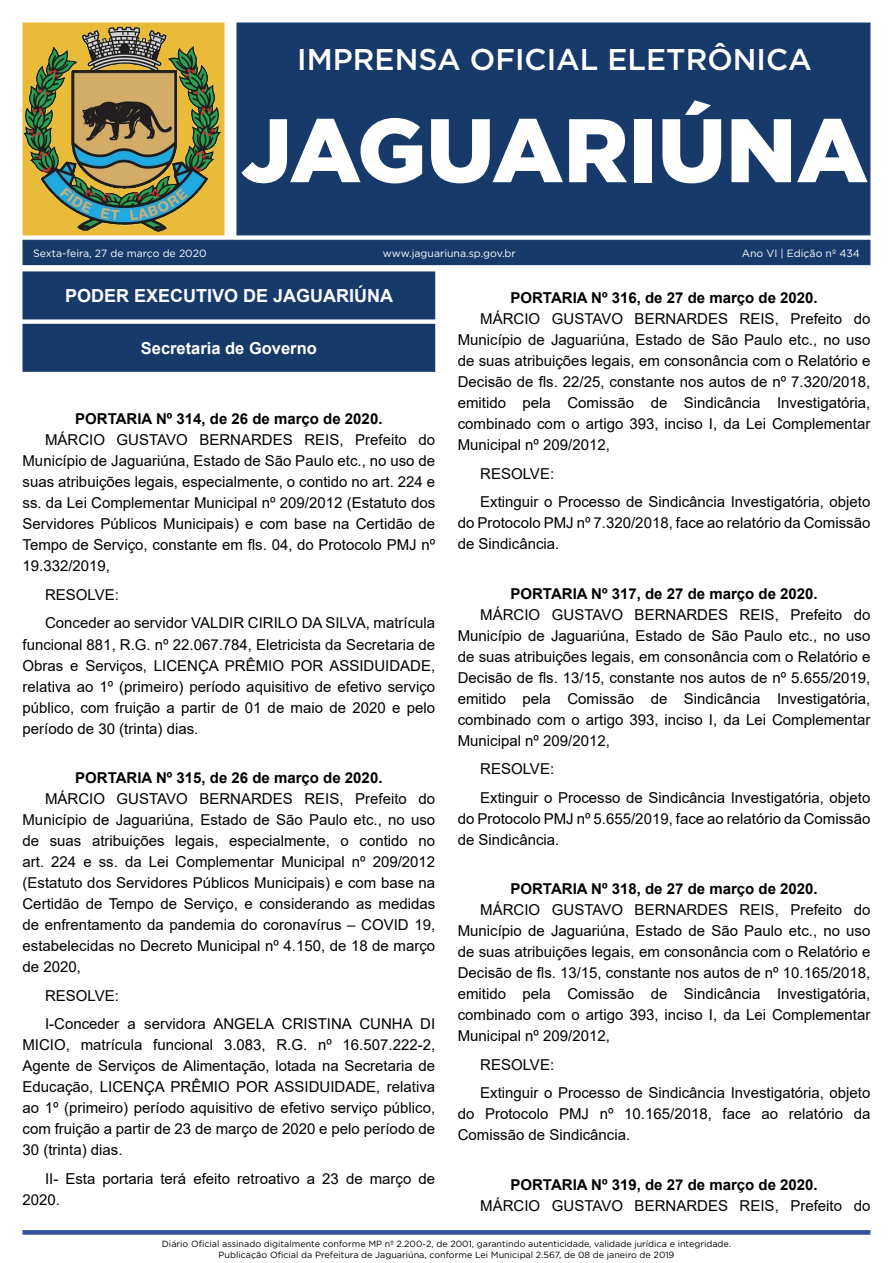
<style>
.page{position:relative;width:893px;height:1263px;background:#fff}
.page>*{position:absolute;margin:0;border:0;box-sizing:border-box;transform-origin:0 0}
.t1{font:900 90px "Gotham";color:#fff}
.t2{font:500 30px "Gotham";color:#fff}
.t3{font:700 18px "Arial";color:#fff}
.t4{font:700 16.5px "Arial";color:#fff}
._2_-_Corpo{font:15px/21px "Arial";color:#000;text-align:justify}
._1_-_Cabeçalho{font:700 15px "Arial";color:#000}
.t5{font:10.5px "Gotham";color:#fff}
.t6{font:9px/10.8px "Gotham";color:#000;text-align:center}
</style>
<div class="page">
<div style="left:22px;top:240px;width:848px;height:25px;background:#173a6b"></div>
<svg style="left:22px;top:1230px;width:848px;height:5px;background:#415ca2"></svg>
<div style="left:236px;top:22px;width:634px;height:213px;background:#173a6b;border:1px solid #173a6b"></div>
<div style="left:23px;top:23px;width:201px;height:212px;background:#eaba39"></div>
<img style="left:24px;top:26px;width:196px;height:206px">
<div style="left:22px;top:22px;width:202px;height:213px;border:1px solid #eaba39"></div>
<div style="left:23px;top:272px;width:412px;height:47px;background:#173a6b"></div>
<div style="left:22px;top:271px;width:413px;height:48px;border:1px solid #173a6b"></div>
<div style="left:23px;top:324px;width:412px;height:47px;background:#173a6b"></div>
<div style="left:22px;top:324px;width:413px;height:48px;border:1px solid #173a6b"></div>
<h2 class="t2" style="left:297px;top:40px;width:516px">IMPRENSA OFICIAL ELETRÔNICA</h2>
<h1 class="t1" style="left:241px;top:88px;width:629px">JAGUARIÚNA</h1>
<p class="t5" style="left:33px;top:246px;width:175px">Sexta-feira, 27 de março de 2020</p>
<p class="t5" style="left:383px;top:246px;width:134px">www.jaguariuna.sp.gov.br</p>
<p class="t5" style="left:742px;top:246px;width:120px">Ano VI | Edição nº 434</p>
<p class="t3" style="left:65px;top:283px;width:330px">PODER EXECUTIVO DE JAGUARIÚNA</p>
<p class="t4" style="left:141px;top:336px;width:178px">Secretaria de Governo</p>
<p class="_1_-_Cabeçalho" style="left:75px;top:409px;width:309px">PORTARIA Nº 314, de 26 de março de 2020.</p>
<p class="_2_-_Corpo" style="left:22px;top:430px;width:414px;text-indent:22px">MÁRCIO GUSTAVO BERNARDES REIS, Prefeito do Município de Jaguariúna, Estado de São Paulo etc., no uso de suas atribuições legais, especialmente, o contido no art. 224 e ss. da Lei Complementar Municipal nº 209/2012 (Estatuto dos Servidores Públicos Municipais) e com base na Certidão de Tempo de Serviço, constante em fls. 04, do Protocolo PMJ nº 19.332/2019,</p>
<p class="_2_-_Corpo" style="left:45px;top:584px;width:75px">RESOLVE:</p>
<p class="_2_-_Corpo" style="left:22px;top:613px;width:414px;text-indent:22px">Conceder ao servidor VALDIR CIRILO DA SILVA, matrícula funcional 881, R.G. nº 22.067.784, Eletricista da Secretaria de Obras e Serviços, LICENÇA PRÊMIO POR ASSIDUIDADE, relativa ao 1º (primeiro) período aquisitivo de efetivo serviço público, com fruição a partir de 01 de maio de 2020 e pelo período de 30 (trinta) dias.</p>
<p class="_1_-_Cabeçalho" style="left:75px;top:767px;width:309px">PORTARIA Nº 315, de 26 de março de 2020.</p>
<p class="_2_-_Corpo" style="left:22px;top:788px;width:414px;text-indent:22px">MÁRCIO GUSTAVO BERNARDES REIS, Prefeito do Município de Jaguariúna, Estado de São Paulo etc., no uso de suas atribuições legais, especialmente, o contido no art. 224 e ss. da Lei Complementar Municipal nº 209/2012 (Estatuto dos Servidores Públicos Municipais) e com base na Certidão de Tempo de Serviço, e considerando as medidas de enfrentamento da pandemia do coronavírus – COVID 19, estabelecidas no Decreto Municipal nº 4.150, de 18 de março de 2020,</p>
<p class="_2_-_Corpo" style="left:45px;top:985px;width:75px">RESOLVE:</p>
<p class="_2_-_Corpo" style="left:22px;top:1013px;width:414px;text-indent:22px">I-Conceder a servidora ANGELA CRISTINA CUNHA DI MICIO, matrícula funcional 3.083, R.G. nº 16.507.222-2, Agente de Serviços de Alimentação, lotada na Secretaria de Educação, LICENÇA PRÊMIO POR ASSIDUIDADE, relativa ao 1º (primeiro) período aquisitivo de efetivo serviço público, com fruição a partir de 23 de março de 2020 e pelo período de 30 (trinta) dias.</p>
<p class="_2_-_Corpo" style="left:22px;top:1168px;width:414px;text-indent:22px">II- Esta portaria terá efeito retroativo a 23 de março de<br>2020.</p>
<p class="_1_-_Cabeçalho" style="left:510px;top:287px;width:309px">PORTARIA Nº 316, de 27 de março de 2020.</p>
<p class="_2_-_Corpo" style="left:458px;top:308px;width:414px;text-indent:22px">MÁRCIO GUSTAVO BERNARDES REIS, Prefeito do Município de Jaguariúna, Estado de São Paulo etc., no uso de suas atribuições legais, em consonância com o Relatório e Decisão de fls. 22/25, constante nos autos de nº 7.320/2018, emitido pela Comissão de Sindicância Investigatória, combinado com o artigo 393, inciso I, da Lei Complementar Municipal nº 209/2012,</p>
<p class="_2_-_Corpo" style="left:480px;top:463px;width:75px">RESOLVE:</p>
<p class="_2_-_Corpo" style="left:458px;top:491px;width:414px;text-indent:22px">Extinguir o Processo de Sindicância Investigatória, objeto do Protocolo PMJ nº 7.320/2018, face ao relatório da Comissão de Sindicância.</p>
<p class="_1_-_Cabeçalho" style="left:510px;top:583px;width:309px">PORTARIA Nº 317, de 27 de março de 2020.</p>
<p class="_2_-_Corpo" style="left:458px;top:604px;width:414px;text-indent:22px">MÁRCIO GUSTAVO BERNARDES REIS, Prefeito do Município de Jaguariúna, Estado de São Paulo etc., no uso de suas atribuições legais, em consonância com o Relatório e Decisão de fls. 13/15, constante nos autos de nº 5.655/2019, emitido pela Comissão de Sindicância Investigatória, combinado com o artigo 393, inciso I, da Lei Complementar Municipal nº 209/2012,</p>
<p class="_2_-_Corpo" style="left:480px;top:758px;width:75px">RESOLVE:</p>
<p class="_2_-_Corpo" style="left:458px;top:787px;width:414px;text-indent:22px">Extinguir o Processo de Sindicância Investigatória, objeto do Protocolo PMJ nº 5.655/2019, face ao relatório da Comissão de Sindicância.</p>
<p class="_1_-_Cabeçalho" style="left:510px;top:878px;width:309px">PORTARIA Nº 318, de 27 de março de 2020.</p>
<p class="_2_-_Corpo" style="left:458px;top:899px;width:414px;text-indent:22px">MÁRCIO GUSTAVO BERNARDES REIS, Prefeito do Município de Jaguariúna, Estado de São Paulo etc., no uso de suas atribuições legais, em consonância com o Relatório e Decisão de fls. 13/15, constante nos autos de nº 10.165/2018, emitido pela Comissão de Sindicância Investigatória, combinado com o artigo 393, inciso I, da Lei Complementar Municipal nº 209/2012,</p>
<p class="_2_-_Corpo" style="left:480px;top:1054px;width:75px">RESOLVE:</p>
<p class="_2_-_Corpo" style="left:458px;top:1082px;width:414px;text-indent:22px">Extinguir o Processo de Sindicância Investigatória, objeto do Protocolo PMJ nº 10.165/2018, face ao relatório da Comissão de Sindicância.</p>
<p class="_1_-_Cabeçalho" style="left:510px;top:1174px;width:309px">PORTARIA Nº 319, de 27 de março de 2020.</p>
<p class="_2_-_Corpo" style="left:480px;top:1195px;width:392px">MÁRCIO GUSTAVO BERNARDES REIS, Prefeito do</p>
<p class="t6" style="left:162px;top:1238px;width:571px">Diário Oficial assinado digitalmente conforme MP nº 2.200-2, de 2001, garantindo autenticidade, validade jurídica e integridade.<br>Publicação Oficial da Prefeitura de Jaguariúna, conforme Lei Municipal 2.567, de 08 de janeiro de 2019</p>
</div>
